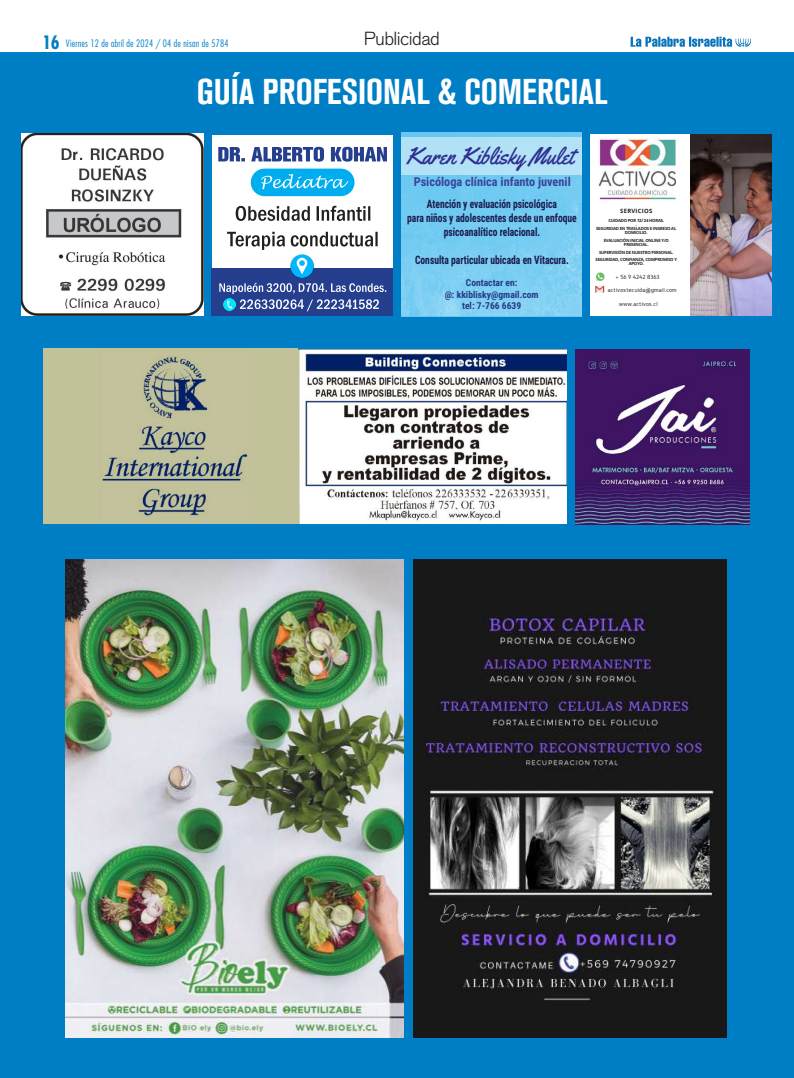
<style>
.page{position:relative;width:794px;height:1078px;background:#fff}
.page>*{position:absolute;margin:0;border:0;box-sizing:border-box;transform-origin:0 0}
.t1{font:700 condensed 35.5px "Akzidenz Grotesk BQ";color:#fff}
.t2{font:23.8px "Yellowtail";color:#2e3092;scale:.95 1}
.t3{font:300 18.8px "Akzidenz Grotesk BQ";letter-spacing:-.03em;color:#231f20}
.t4{font:700 12.3px "Roboto Condensed";color:#3b449c}
.t5{font:700 11.6px/13.9px "Roboto Condensed";color:#191a4d;text-align:center;scale:.82 1}
.t6{font:300 condensed 10px "Futura Std";letter-spacing:.02em;color:#007ec5}
.t7{font:700 9.5px/11.4px "Roboto Condensed";color:#273987;text-align:center}
.t8{font:6.2px/12.4px "Gidole";letter-spacing:.035em;color:#231f20}
.t9{font:700 5.9px "Open Sans";letter-spacing:.05em;color:#231f20}
.t10{font:700 4.3px/3.9px "Open Sans";letter-spacing:-.05em;color:#231f20;text-align:center}
.s1{font-weight:700;font-size:18px}
</style>
<div class="page">
<div style="left:0;top:52px;width:794px;height:1025px;background:#007ec5"></div>
<img style="left:66px;top:559px;width:337px;height:478px">
<div style="left:413px;top:559px;width:314px;height:478px;background:#181818"></div>
<img style="left:422px;top:613px;width:295px;height:388px">
<img style="left:575px;top:350px;width:174px;height:174px">
<img style="left:298px;top:349px;width:268px;height:174px">
<div style="left:43px;top:348px;width:255px;height:175px;background:#c1c29a"></div>
<img style="left:99px;top:355px;width:149px;height:163px">
<img style="left:21px;top:133px;width:183px;height:182px">
<img style="left:401px;top:132px;width:181px;height:183px">
<div style="left:401px;top:137px;width:181px;height:38px;background:#b3e1f6"></div>
<img style="left:690px;top:134px;width:81px;height:182px">
<div style="left:590px;top:134px;width:100px;height:182px;background:#fff"></div>
<img style="left:598px;top:139px;width:78px;height:62px">
<svg style="left:595px;top:272px;width:9px;height:21px"></svg>
<div style="left:212px;top:135px;width:180px;height:180px;background:#fff"></div>
<div style="left:251px;top:168px;width:103px;height:28px;background:#00aeef;border-radius:14px"></div>
<svg style="left:218px;top:147px;width:169px;height:15px"></svg>
<svg style="left:261px;top:174px;width:87px;height:15px"></svg>
<svg style="left:227px;top:232px;width:151px;height:18px"></svg>
<svg style="left:236px;top:206px;width:134px;height:15px"></svg>
<div style="left:212px;top:268px;width:181px;height:48px;background:#253f8e"></div>
<img style="left:290px;top:254px;width:24px;height:24px">
<svg style="left:219px;top:282px;width:167px;height:29px"></svg>
<svg style="left:630px;top:37px;width:121px;height:10px"></svg>
<h3 class="t3" style="left:364px;top:28px;width:77px">Publicidad</h3>
<h1 class="t1" style="left:197px;top:71px;width:412px">GUÍA PROFESIONAL &amp; COMERCIAL</h1>
<h3 class="t6" style="left:43px;top:38px;width:188px"><span class="s1">16</span> Viernes 12 de abril de 2024 / 04 de nisan de 5784</h3>
<h2 class="t2" style="left:406px;top:140px;width:178px">Karen Kiblisky Mulet</h2>
<h3 class="t4" style="left:414px;top:172px;width:159px">Psicóloga clínica infanto juvenil</h3>
<h3 class="t5" style="left:407px;top:197px;width:208px">Atención y evaluación psicológica<br>para niños y adolescentes desde un enfoque psicoanalítico relacional.</h3>
<h3 class="t5" style="left:415px;top:252px;width:189px">Consulta particular ubicada en Vitacura.</h3>
<h3 class="t7" style="left:444px;top:277px;width:96px">Contactar en:<br>@: kkiblisky@gmail.com tel: 7-766 6639</h3>
<h3 class="t9" style="left:620px;top:206px;width:34px">SERVICIOS</h3>
<p class="t10" style="left:596px;top:218px;width:82px">CUIDADO POR 12/ 24 HORAS.<br>.<br>SEGURIDAD EN TRASLADOS E INGRESO AL<br>DOMICILIO.</p>
<p class="t10" style="left:603px;top:238px;width:67px">EVALUACIÓN INICIAL ONLINE Y/O<br>PRESENCIAL.</p>
<p class="t10" style="left:595px;top:248px;width:83px;line-height:7.9px">SUPERVISIÓN DE NUESTRO PERSONAL.<br>SEGURIDAD, CONFIANZA, COMPROMISO Y</p>
<p class="t10" style="left:628px;top:262px;width:17px">APOYO.</p>
<h3 class="t8" style="left:608px;top:271px;width:70px;text-indent:8px">+ 56 9 4242 8363 activostecuida@gmail.com</h3>
<h3 class="t8" style="left:619px;top:297px;width:40px">www.activos.cl</h3>
</div>
